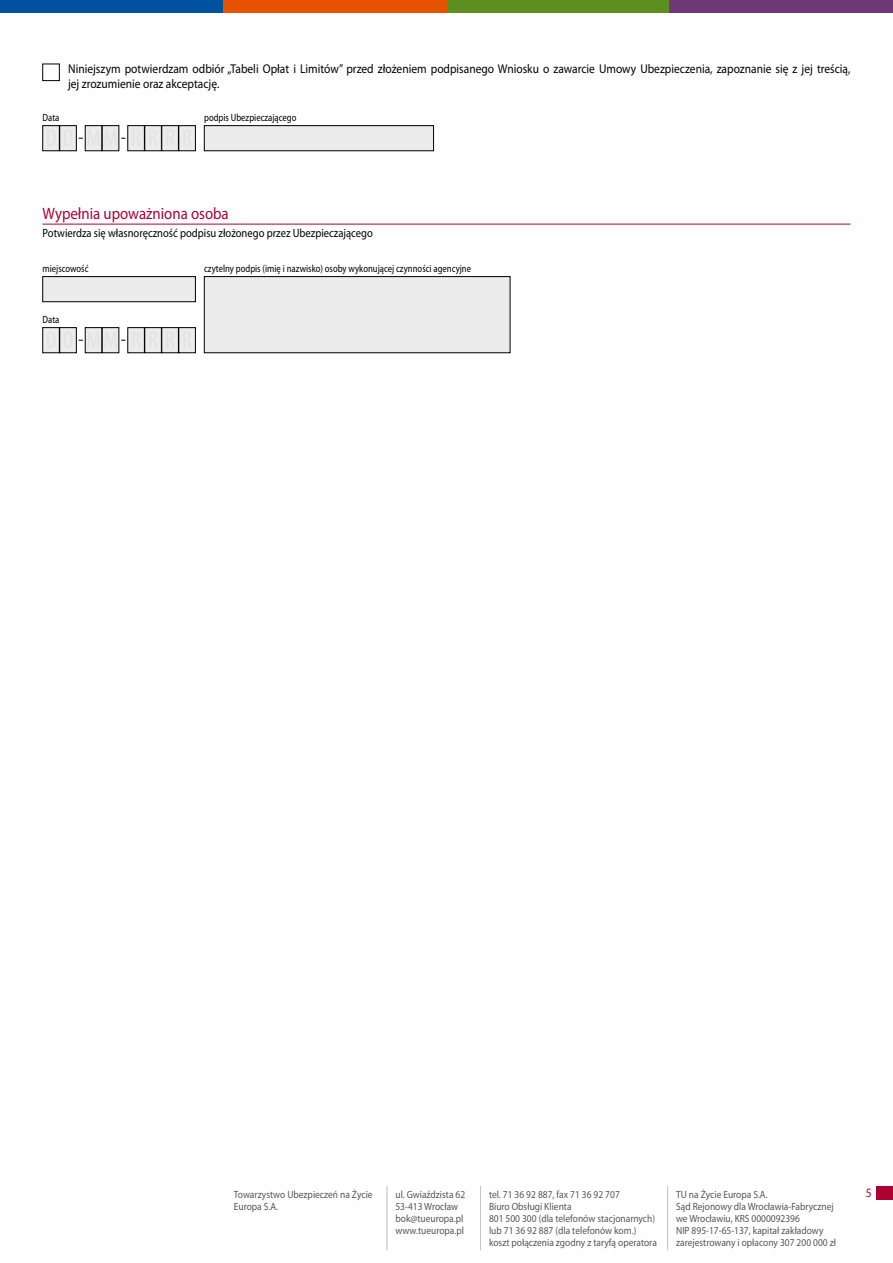
<style>
.page{position:relative;width:893px;height:1263px;background:#fff}
.page>*{position:absolute;margin:0;border:0;box-sizing:border-box;transform-origin:0 0}
.t1{font:16.5px "Myriad Pro";color:#ac0032;scale:.9 1}
.t2{font:12.75px/14.2px "Myriad Pro";color:#000;scale:.9 1}
.t3{font:12.75px "Myriad Pro";color:#ac0032;scale:.9 1}
.t4{font:12px "Myriad Pro";color:#000;scale:.88 1}
.t5{font:10.5px/12px "Myriad Pro";color:#565656;scale:.9 1}
.t6{font:semi-condensed 10.5px "Myriad Pro";color:#000;scale:.9 1}
</style>
<div class="page">
<div style="left:446px;top:0;width:224px;height:13px;background:#5c8e20"></div>
<div style="left:670px;top:0;width:223px;height:13px;background:#6d3a77"></div>
<div style="left:0;top:0;width:223px;height:13px;background:#00529e"></div>
<div style="left:223px;top:0;width:223px;height:13px;background:#e65200"></div>
<hr style="left:386px;top:1186px;width:1px;height:64px;background:#c5c6c6">
<hr style="left:480px;top:1186px;width:1px;height:64px;background:#c5c6c6">
<hr style="left:667px;top:1186px;width:1px;height:64px;background:#c5c6c6">
<div style="left:876px;top:1186px;width:17px;height:13px;background:#ac0032"></div>
<div style="left:43px;top:126px;width:16px;height:25px;background:#ececed"></div>
<div style="left:43px;top:125px;width:17px;height:26px;border:1px solid #000"></div>
<div style="left:85px;top:126px;width:17px;height:25px;background:#ececed"></div>
<div style="left:128px;top:126px;width:16px;height:25px;background:#ececed"></div>
<div style="left:128px;top:125px;width:17px;height:26px;border:1px solid #000"></div>
<div style="left:162px;top:126px;width:16px;height:25px;background:#ececed"></div>
<div style="left:162px;top:125px;width:17px;height:26px;border:1px solid #000"></div>
<div style="left:60px;top:126px;width:16px;height:25px;background:#ececed"></div>
<div style="left:60px;top:125px;width:17px;height:26px;border:1px solid #000"></div>
<div style="left:102px;top:126px;width:17px;height:25px;background:#ececed"></div>
<div style="left:145px;top:126px;width:16px;height:25px;background:#ececed"></div>
<div style="left:145px;top:125px;width:17px;height:26px;border:1px solid #000"></div>
<div style="left:179px;top:126px;width:16px;height:25px;background:#ececed"></div>
<div style="left:179px;top:125px;width:17px;height:26px;border:1px solid #000"></div>
<div style="left:204px;top:126px;width:230px;height:25px;background:#ececed"></div>
<div style="left:204px;top:125px;width:230px;height:26px;border:1px solid #000"></div>
<hr style="left:43px;top:224px;width:807px;height:1px;background:#ac0032">
<div style="left:43px;top:277px;width:152px;height:25px;background:#ececed"></div>
<div style="left:43px;top:276px;width:153px;height:26px;border:1px solid #000"></div>
<div style="left:43px;top:64px;width:17px;height:17px;border:1px solid #000"></div>
<div style="left:43px;top:328px;width:16px;height:25px;background:#ececed"></div>
<div style="left:43px;top:327px;width:17px;height:26px;border:1px solid #000"></div>
<div style="left:85px;top:328px;width:17px;height:25px;background:#ececed"></div>
<div style="left:128px;top:328px;width:16px;height:25px;background:#ececed"></div>
<div style="left:128px;top:327px;width:17px;height:26px;border:1px solid #000"></div>
<div style="left:162px;top:328px;width:16px;height:25px;background:#ececed"></div>
<div style="left:162px;top:327px;width:17px;height:26px;border:1px solid #000"></div>
<div style="left:60px;top:328px;width:16px;height:25px;background:#ececed"></div>
<div style="left:60px;top:327px;width:17px;height:26px;border:1px solid #000"></div>
<div style="left:102px;top:328px;width:17px;height:25px;background:#ececed"></div>
<div style="left:145px;top:328px;width:16px;height:25px;background:#ececed"></div>
<div style="left:145px;top:327px;width:17px;height:26px;border:1px solid #000"></div>
<div style="left:179px;top:328px;width:16px;height:25px;background:#ececed"></div>
<div style="left:179px;top:327px;width:17px;height:26px;border:1px solid #000"></div>
<div style="left:204px;top:277px;width:306px;height:76px;background:#ececed"></div>
<div style="left:204px;top:276px;width:306px;height:77px;border:1px solid #000"></div>
<p class="t2" style="left:68px;top:62px;width:871px">Niniejszym potwierdzam odbiór „Tabeli Opłat i Limitów” przed złożeniem podpisanego Wniosku o zawarcie Umowy Ubezpieczenia, zapoznanie się z jej treścią, jej zrozumienie oraz akceptację.</p>
<p class="t6" style="left:43px;top:112px;width:20px">Data</p>
<p class="t6" style="left:204px;top:112px;width:104px">podpis Ubezpieczającego</p>
<h1 class="t1" style="left:43px;top:203px;width:208px">Wypełnia upoważniona osoba</h1>
<p class="t4" style="left:43px;top:226px;width:377px">Potwierdza się własnoręczność podpisu złożonego przez Ubezpieczającego</p>
<p class="t6" style="left:43px;top:262px;width:53px">miejscowość</p>
<p class="t6" style="left:204px;top:263px;width:298px">czytelny podpis (imię i nazwisko) osoby wykonującej czynności agencyjne</p>
<p class="t6" style="left:43px;top:314px;width:20px">Data</p>
<p class="t5" style="left:234px;top:1188px;width:156px">Towarzystwo Ubezpieczeń na Życie<br>Europa S.A.</p>
<p class="t5" style="left:395px;top:1188px;width:79px">ul. Gwiaździsta 62<br>53-413 Wrocław bok@tueuropa.pl www.tueuropa.pl</p>
<p class="t5" style="left:489px;top:1188px;width:188px">tel. 71 36 92 887, fax 71 36 92 707<br>Biuro Obsługi Klienta<br>801 500 300 (dla telefonów stacjonarnych) lub 71 36 92 887 (dla telefonów kom.) koszt połączenia zgodny z taryfą operatora</p>
<p class="t5" style="left:676px;top:1188px;width:179px">TU na Życie Europa S.A.<br>Sąd Rejonowy dla Wrocławia-Fabrycznej we Wrocławiu, KRS 0000092396<br>NIP 895-17-65-137, kapitał zakładowy zarejestrowany i opłacony 307 200 000 zł</p>
<p class="t3" style="left:866px;top:1185px;width:8px">5</p>
</div>
